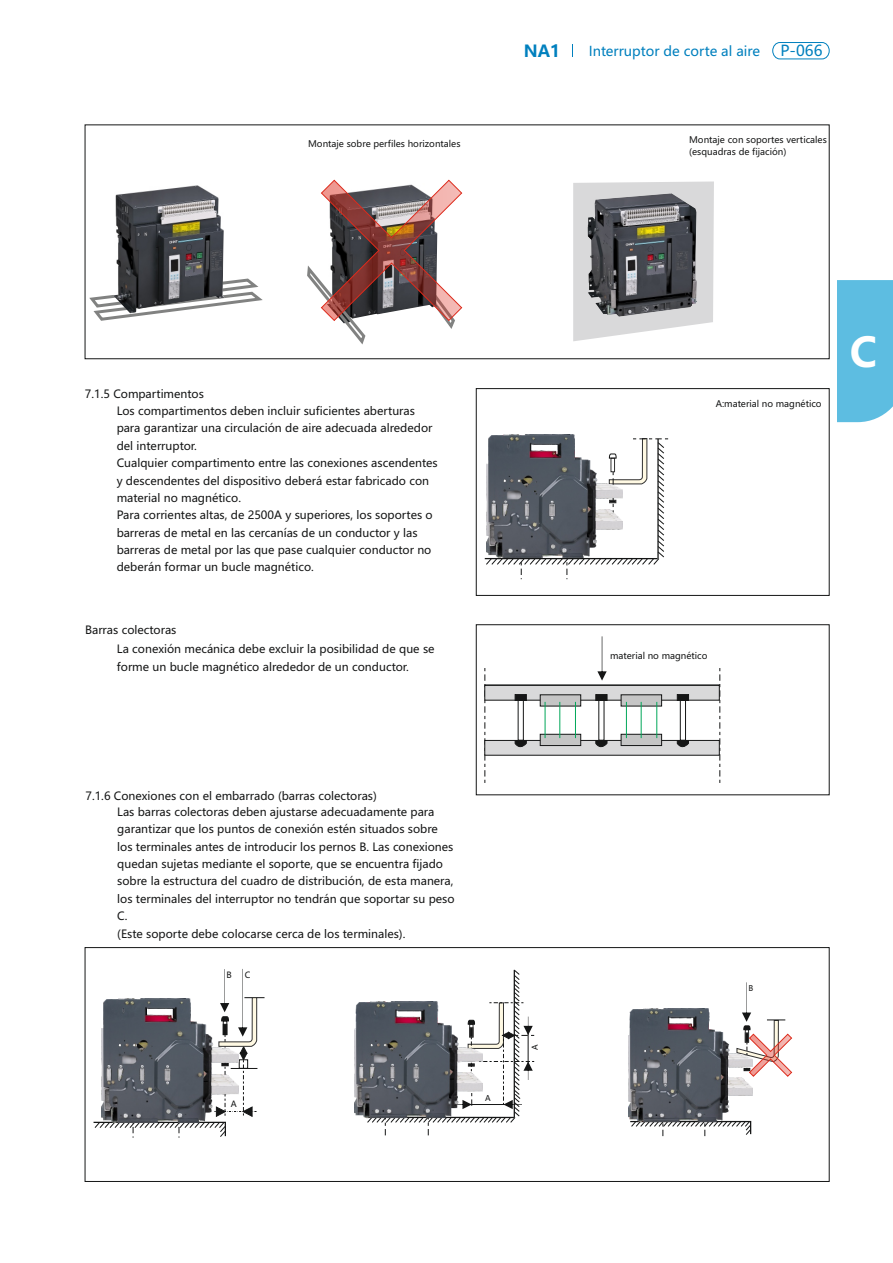
<style>
.page{position:relative;width:893px;height:1263px;background:#fff}
.page>*{position:absolute;margin:0;border:0;box-sizing:border-box;transform-origin:0 0}
.t1{font:700 40.5px "Microsoft Ya Hei";color:#fff}
.t2{font:700 16.5px "Microsoft Ya Hei";color:#0080be}
.t3{font:15px "Microsoft Ya Hei";color:#0080be}
.t4{font:13.5px "Microsoft Ya Hei";color:#0080be}
.t5{font:11.25px/17.4px "Microsoft Ya Hei";color:#151616}
.t6{font:9px/11.9px "Microsoft Ya Hei";color:#151616}
.t7{font:8.55px "Microsoft Ya Hei";color:#151616}
.t8{font:7.95px "Microsoft Ya Hei";color:#151616}
.t9{font:7.8px "Microsoft Ya Hei";color:#151616}
</style>
<div class="page">
<div style="left:837px;top:280px;width:56px;height:142px;background:#5dbde1"></div>
<div style="left:772px;top:42px;width:57px;height:17px;border:1px solid #0080be;border-radius:8px"></div>
<svg style="left:573px;top:181px;width:141px;height:160px"></svg>
<svg style="left:89px;top:278px;width:174px;height:43px"></svg>
<svg style="left:484px;top:636px;width:236px;height:147px"></svg>
<div style="left:476px;top:624px;width:354px;height:171px;border:1px solid #151616"></div>
<svg style="left:307px;top:180px;width:155px;height:165px"></svg>
<div style="left:476px;top:388px;width:354px;height:208px;border:1px solid #151616"></div>
<hr style="left:485px;top:558px;width:173px;height:1px;background:#151616">
<svg style="left:486px;top:438px;width:182px;height:141px"></svg>
<img style="left:486px;top:434px;width:136px;height:124px">
<div style="left:85px;top:947px;width:745px;height:235px;border:1px solid #151616"></div>
<svg style="left:93px;top:969px;width:172px;height:168px"></svg>
<img style="left:102px;top:998px;width:136px;height:124px">
<svg style="left:746px;top:982px;width:46px;height:95px"></svg>
<svg style="left:630px;top:1121px;width:122px;height:16px"></svg>
<img style="left:628px;top:1008px;width:125px;height:113px">
<svg style="left:367px;top:970px;width:167px;height:166px"></svg>
<hr style="left:467px;top:1104px;width:38px;height:1px;background:#151616">
<img style="left:355px;top:1002px;width:127px;height:116px">
<img style="left:107px;top:185px;width:127px;height:128px">
<img style="left:587px;top:193px;width:110px;height:124px">
<div style="left:85px;top:124px;width:745px;height:235px;border:1px solid #151616"></div>
<h2 class="t2" style="left:524px;top:44px;width:38px">NA1</h2>
<p class="t4" style="left:589px;top:45px;width:173px">Interruptor de corte al aire</p>
<h3 class="t3" style="left:780px;top:44px;width:44px">P-066</h3>
<p class="t6" style="left:308px;top:139px;width:154px">Montaje sobre perfiles horizontales</p>
<p class="t6" style="left:689px;top:134px;width:139px">Montaje con soportes verticales (esquadras de fijación)</p>
<p class="t5" style="left:117px;top:386px;width:323px;text-indent:-32px">7.1.5 Compartimentos<br>Los compartimentos deben incluir suficientes aberturas para garantizar una circulación de aire adecuada alrededor del interruptor.<br>Cualquier compartimento entre las conexiones ascendentes y descendentes del dispositivo deberá estar fabricado con material no magnético.<br>Para corrientes altas, de 2500A y superiores, los soportes o barreras de metal en las cercanías de un conductor y las barreras de metal por las que pase cualquier conductor no deberán formar un bucle magnético.</p>
<p class="t6" style="left:716px;top:398px;width:107px">A:material no magnético</p>
<p class="t5" style="left:117px;top:621px;width:319px;line-height:19.5px;text-indent:-32px">Barras colectoras<br>La conexión mecánica debe excluir la posibilidad de que se</p>
<p class="t5" style="left:117px;top:659px;width:293px">forme un bucle magnético alrededor de un conductor.</p>
<p class="t6" style="left:610px;top:650px;width:99px">material no magnético</p>
<h1 class="t1" style="left:850px;top:334px;width:29px">C</h1>
<p class="t5" style="left:117px;top:789px;width:319px;line-height:15.6px;text-indent:-32px">7.1.6 Conexiones con el embarrado (barras colectoras)<br>Las barras colectoras deben ajustarse adecuadamente para</p>
<p class="t5" style="left:117px;top:821px;width:339px">garantizar que los puntos de conexión estén situados sobre los terminales antes de introducir los pernos B. Las conexiones quedan sujetas mediante el soporte, que se encuentra fijado sobre la estructura del cuadro de distribución, de esta manera, los terminales del interruptor no tendrán que soportar su peso C.<br>(Este soporte debe colocarse cerca de los terminales).</p>
<p class="t7" style="left:227px;top:971px;width:7px">B</p>
<p class="t7" style="left:245px;top:971px;width:7px">C</p>
<p class="t7" style="left:231px;top:1100px;width:7px">A</p>
<p class="t8" style="left:485px;top:1095px;width:7px">A</p>
<p class="t8" style="left:531px;top:1050px;width:7px;rotate:-90deg">A</p>
<p class="t9" style="left:748px;top:984px;width:6px">B</p>
</div>
